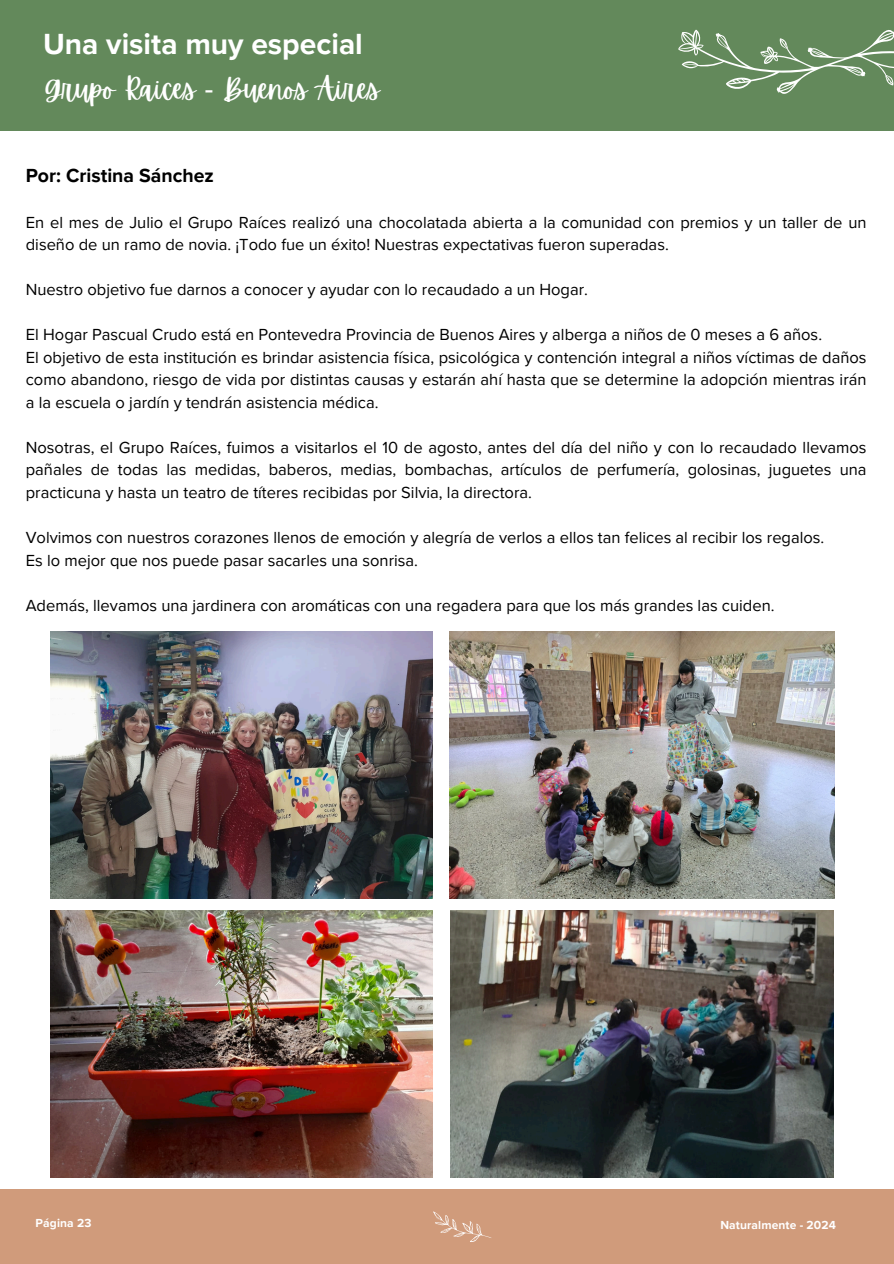
<style>
.page{position:relative;width:894px;height:1264px;background:#fff}
.page>*{position:absolute;margin:0;border:0;box-sizing:border-box;transform-origin:0 0}
.t1{font:700 30px "Proxima Nova";color:#fff}
.t2{font:28.5px "Apricots";color:#fff}
.t3{font:700 19.5px "Proxima Nova";color:#000}
.t4{font:16.5px/22.5px "Proxima Nova";color:#000}
.t5{font:700 12px "Proxima Nova";letter-spacing:.01em;color:#fff}
.s1{font-family:"Noto Sans"}
</style>
<div class="page">
<div style="left:0;top:1189px;width:893px;height:74px;background:#d09b7b"></div>
<svg style="left:433px;top:1211px;width:58px;height:30px"></svg>
<div style="left:0;top:0;width:893px;height:131px;background:#63895b"></div>
<svg style="left:678px;top:29px;width:215px;height:65px"></svg>
<img style="left:50px;top:631px;width:383px;height:267px">
<img style="left:449px;top:631px;width:385px;height:267px">
<img style="left:50px;top:910px;width:383px;height:267px">
<img style="left:450px;top:910px;width:383px;height:267px">
<p class="t1" style="left:43px;top:26px;width:321px">Una visita muy especial</p>
<p class="t2" style="left:44px;top:72px;width:337px">Grupo Raices <span class="s1">-</span> Buenos Aires</p>
<h2 class="t3" style="left:26px;top:164px;width:190px">Por: Cristina Sánchez</h2>
<h3 class="t4" style="left:26px;top:211px;width:842px">En el mes de Julio el Grupo Raíces realizó una chocolatada abierta a la comunidad con premios y un taller de un diseño de un ramo de novia. ¡Todo fue un éxito! Nuestras expectativas fueron superadas.</h3>
<h4 class="t4" style="left:26px;top:279px;width:563px">Nuestro objetivo fue darnos a conocer y ayudar con lo recaudado a un Hogar.</h4>
<h4 class="t4" style="left:26px;top:324px;width:842px">El Hogar Pascual Crudo está en Pontevedra Provincia de Buenos Aires y alberga a niños de 0 meses a 6 años.<br>El objetivo de esta institución es brindar asistencia física, psicológica y contención integral a niños víctimas de daños como abandono, riesgo de vida por distintas causas y estarán ahí hasta que se determine la adopción mientras irán a la escuela o jardín y tendrán asistencia médica.</h4>
<h4 class="t4" style="left:26px;top:436px;width:842px;text-align:justify">Nosotras, el Grupo Raíces, fuimos a visitarlos el 10 de agosto, antes del día del niño y con lo recaudado llevamos pañales de todas las medidas, baberos, medias, bombachas, artículos de perfumería, golosinas, juguetes una practicuna y hasta un teatro de títeres recibidas por Silvia, la directora.</h4>
<h4 class="t4" style="left:26px;top:526px;width:799px">Volvimos con nuestros corazones llenos de emoción y alegría de verlos a ellos tan felices al recibir los regalos.<br>Es lo mejor que nos puede pasar sacarles una sonrisa.</h4>
<h4 class="t4" style="left:26px;top:594px;width:750px">Además, llevamos una jardinera con aromáticas con una regadera para que los más grandes las cuiden.</h4>
<p class="t5" style="left:36px;top:1216px;width:57px">Página 23</p>
<h4 class="t5" style="left:720px;top:1218px;width:117px">Naturalmente - 2024</h4>
</div>
